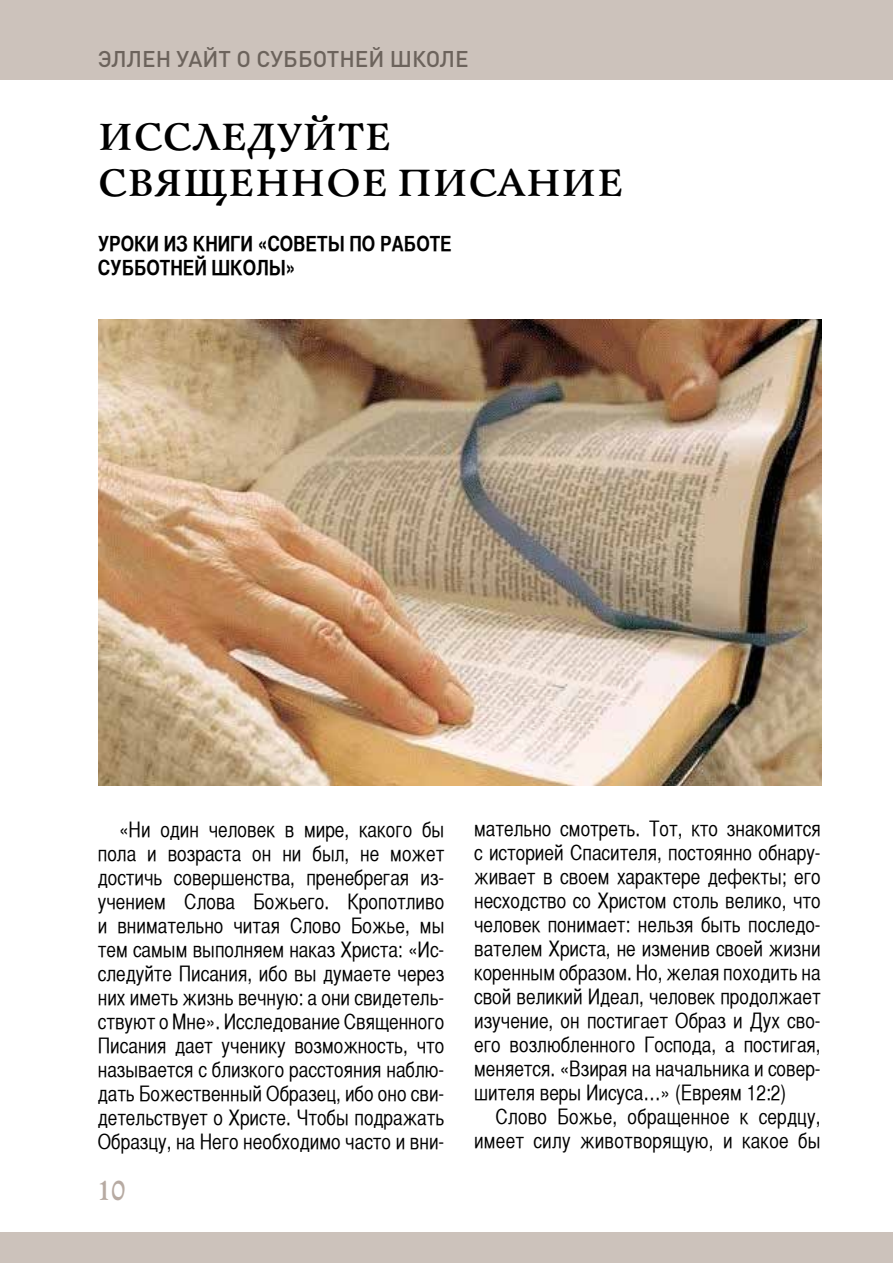
<style>
.page{position:relative;width:893px;height:1263px;background:#fff}
.page>*{position:absolute;margin:0;border:0;box-sizing:border-box;transform-origin:0 0}
.t1{font:700 37.5px/46.5px "Bannikova C";color:#000}
.t2{font:700 27px "Bannikova C";color:#b7aaa2}
.t3{font:500 22.5px "DIN Pro";color:#6c635c}
.t4{font:21px/24px "Helvetica CY Plain";color:#000;text-align:justify}
.t5{font:21px/24px "Helvetica CY Bold";color:#000}
</style>
<div class="page">
<div style="left:0;top:0;width:893px;height:80px;background:#ccc2bb"></div>
<div style="left:0;top:1232px;width:893px;height:31px;background:#ccc2bb"></div>
<img style="left:98px;top:319px;width:723px;height:466px">
<p class="t3" style="left:98px;top:44px;width:373px">ЭЛЛЕН УАЙТ О СУББОТНЕЙ ШКОЛЕ</p>
<h1 class="t1" style="left:98px;top:114px;width:528px">ИССЛЕДУЙТЕ<br>СВЯЩЕННОЕ ПИСАНИЕ</h1>
<p class="t5" style="left:98px;top:232px;width:355px">УРОКИ ИЗ КНИГИ «СОВЕТЫ ПО РАБОТЕ<br>СУББОТНЕЙ ШКОЛЫ»</p>
<p class="t4" style="left:98px;top:818px;width:348px;text-indent:21px">«Ни один человек в мире, какого бы пола и возраста он ни был, не может достичь совершенства, пренебрегая из&shy;учением Слова Божьего. Кропотливо и внимательно читая Слово Божье, мы тем самым выполняем наказ Христа: «Ис&shy;следуйте Писания, ибо вы думаете через них иметь жизнь вечную: а они свидетель&shy;ствуют о Мне». Исследование Священного Писания дает ученику возможность, что называется с близкого расстояния наблю&shy;дать Божественный Образец, ибо оно сви&shy;детельствует о Христе. Чтобы подражать Образцу, на Него необходимо часто и вни-</p>
<p class="t2" style="left:97px;top:1175px;width:31px">10</p>
<p class="t4" style="left:474px;top:817px;width:348px">мательно смотреть. Тот, кто знакомится с историей Спасителя, постоянно обнару&shy;живает в своем характере дефекты; его несходство со Христом столь велико, что человек понимает: нельзя быть последо&shy;вателем Христа, не изменив своей жизни коренным образом. Но, желая походить на свой великий Идеал, человек продолжает изучение, он постигает Образ и Дух сво&shy;его возлюбленного Господа, а постигая, меняется. «Взирая на начальника и совер&shy;шителя веры Иисуса…» (Евреям 12:2)</p>
<p class="t4" style="left:474px;top:1105px;width:348px;text-align:right">Слово Божье, обращенное к сердцу, имеет силу животворящую, и какое бы</p>
</div>
